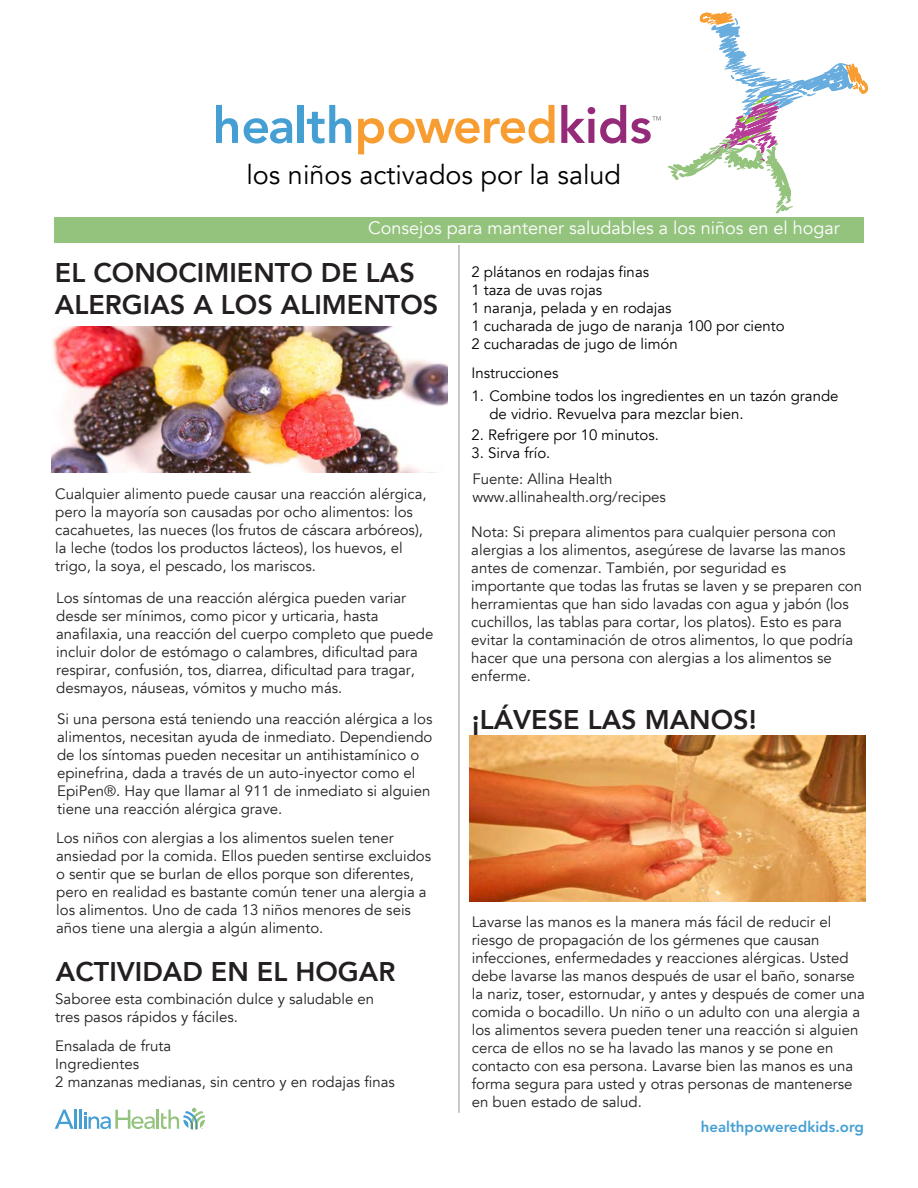
<style>
.page{position:relative;width:918px;height:1188px;background:#fff}
.page>*{position:absolute;margin:0;border:0;box-sizing:border-box;transform-origin:0 0}
.t1{font:800 27px/32.4px "Avenir";color:#231f20}
.t2{font:27px "Avenir";color:#000}
.t3{font:18px "Avenir";color:#fff}
.t4{font:15px/18px "Avenir";color:#231f20}
.t5{font:15px/18px "Avenir";color:#000}
.t6{font:800 15px "Avenir";color:#459fd3}
</style>
<div class="page">
<img style="left:52px;top:327px;width:395px;height:146px">
<img style="left:470px;top:736px;width:396px;height:165px">
<hr style="left:459px;top:245px;width:1px;height:868px;background:#939598">
<svg style="left:55px;top:1108px;width:150px;height:22px"></svg>
<svg style="left:667px;top:12px;width:202px;height:201px"></svg>
<svg style="left:216px;top:105px;width:22px;height:38px"></svg>
<svg style="left:244px;top:118px;width:48px;height:26px"></svg>
<div style="left:298px;top:105px;width:6px;height:38px;background:#459fd3"></div>
<svg style="left:307px;top:105px;width:44px;height:39px"></svg>
<svg style="left:358px;top:105px;width:197px;height:49px"></svg>
<svg style="left:561px;top:105px;width:100px;height:39px"></svg>
<div style="left:54px;top:217px;width:810px;height:26px;background:#94c37e"></div>
<h1 class="t2" style="left:246px;top:159px;width:376px">los niños activados por la salud</h1>
<p class="t3" style="left:368px;top:217px;width:473px">Consejos para mantener saludables a los niños en el hogar</p>
<p class="t5" style="left:471px;top:263px;width:315px">2 plátanos en rodajas finas<br>1 taza de uvas rojas<br>1 naranja, pelada y en rodajas<br>1 cucharada de jugo de naranja 100 por ciento<br>2 cucharadas de jugo de limón</p>
<p class="t5" style="left:471px;top:364px;width:89px">Instrucciones</p>
<p class="t5" style="left:489px;top:387px;width:351px;text-indent:-18px">1. Combine todos los ingredientes en un tazón grande de vidrio. Revuelva para mezclar bien.</p>
<p class="t5" style="left:472px;top:426px;width:189px">2. Refrigere por 10 minutos.</p>
<p class="t5" style="left:472px;top:444px;width:80px">3. Sirva frío.</p>
<p class="t1" style="left:55px;top:255px;width:385px">EL CONOCIMIENTO DE LAS<br>ALERGIAS A LOS ALIMENTOS</p>
<p class="t4" style="left:55px;top:485px;width:373px">Cualquier alimento puede causar una reacción alérgica, pero la mayoría son causadas por ocho alimentos: los cacahuetes, las nueces (los frutos de cáscara arbóreos), la leche (todos los productos lácteos), los huevos, el trigo, la soya, el pescado, los mariscos.</p>
<p class="t4" style="left:56px;top:589px;width:379px">Los síntomas de una reacción alérgica pueden variar desde ser mínimos, como picor y urticaria, hasta anafilaxia, una reacción del cuerpo completo que puede incluir dolor de estómago o calambres, dificultad para respirar, confusión, tos, diarrea, dificultad para tragar, desmayos, náuseas, vómitos y mucho más.</p>
<p class="t4" style="left:57px;top:710px;width:377px">Si una persona está teniendo una reacción alérgica a los alimentos, necesitan ayuda de inmediato. Dependiendo de los síntomas pueden necesitar un antihistamínico o epinefrina, dada a través de un auto-inyector como el EpiPen®. Hay que llamar al 911 de inmediato si alguien tiene una reacción alérgica grave.</p>
<p class="t4" style="left:56px;top:829px;width:377px">Los niños con alergias a los alimentos suelen tener ansiedad por la comida. Ellos pueden sentirse excluidos o sentir que se burlan de ellos porque son diferentes, pero en realidad es bastante común tener una alergia a los alimentos. Uno de cada 13 niños menores de seis años tiene una alergia a algún alimento.</p>
<p class="t1" style="left:56px;top:955px;width:341px">ACTIVIDAD EN EL HOGAR</p>
<p class="t4" style="left:55px;top:991px;width:320px">Saboree esta combinación dulce y saludable en tres pasos rápidos y fáciles.</p>
<p class="t4" style="left:55px;top:1037px;width:341px">Ensalada de fruta<br>Ingredientes<br>2 manzanas medianas, sin centro y en rodajas finas</p>
<p class="t4" style="left:472px;top:470px;width:195px">Fuente: Allina Health www.allinahealth.org/recipes</p>
<p class="t4" style="left:471px;top:523px;width:392px">Nota: Si prepara alimentos para cualquier persona con alergias a los alimentos, asegúrese de lavarse las manos antes de comenzar. También, por seguridad es importante que todas las frutas se laven y se preparen con herramientas que han sido lavadas con agua y jabón (los cuchillos, las tablas para cortar, los platos). Esto es para evitar la contaminación de otros alimentos, lo que podría hacer que una persona con alergias a los alimentos se enferme.</p>
<p class="t1" style="left:472px;top:703px;width:286px">¡LÁVESE LAS MANOS!</p>
<p class="t4" style="left:472px;top:913px;width:395px">Lavarse las manos es la manera más fácil de reducir el riesgo de propagación de los gérmenes que causan infecciones, enfermedades y reacciones alérgicas. Usted debe lavarse las manos después de usar el baño, sonarse la nariz, toser, estornudar, y antes y después de comer una comida o bocadillo. Un niño o un adulto con una alergia a los alimentos severa pueden tener una reacción si alguien cerca de ellos no se ha lavado las manos y se pone en contacto con esa persona. Lavarse bien las manos es una forma segura para usted y otras personas de mantenerse en buen estado de salud.</p>
<p class="t6" style="left:701px;top:1118px;width:165px">healthpoweredkids.org</p>
</div>
